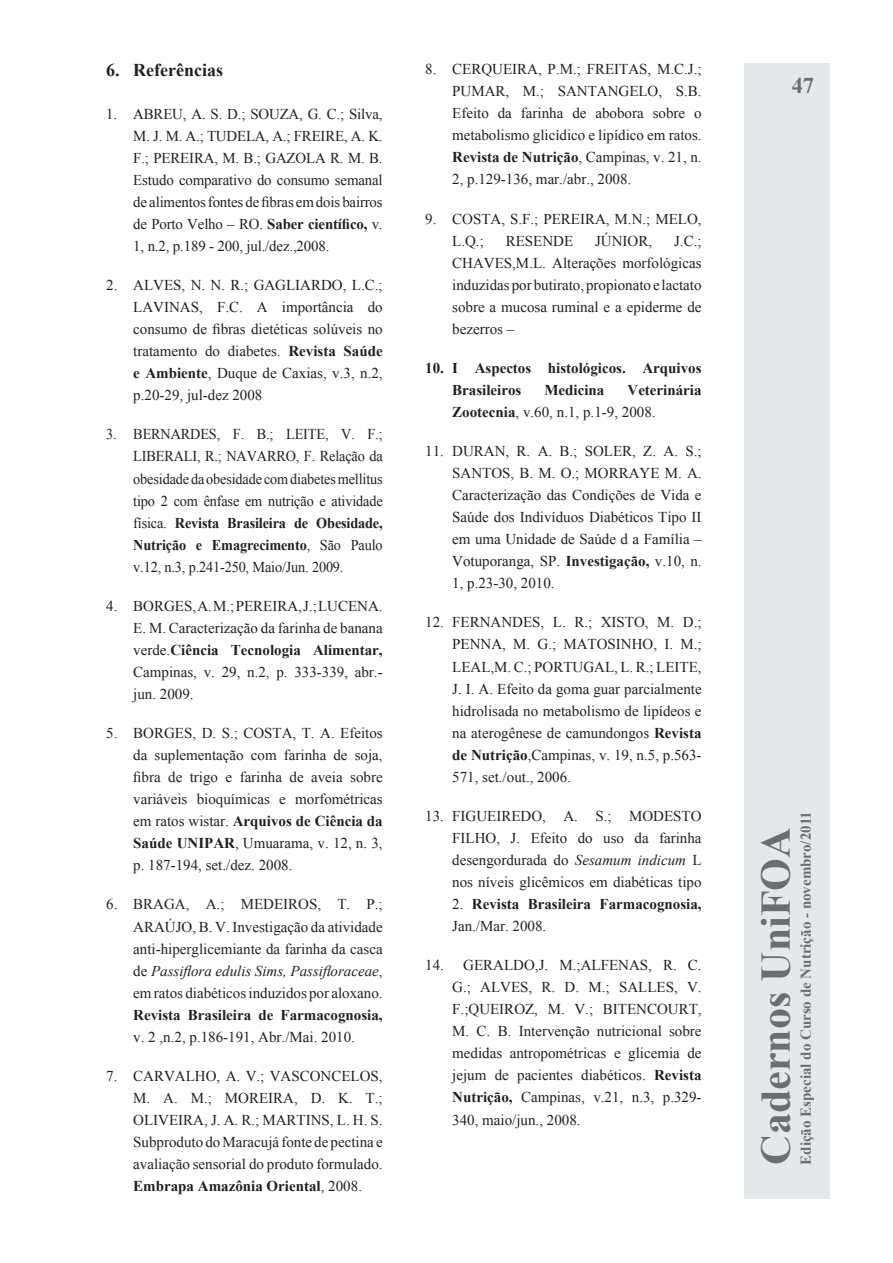
<style>
.page{position:relative;width:893px;height:1263px;background:#fff}
.page>*{position:absolute;margin:0;border:0;box-sizing:border-box;transform-origin:0 0}
.t1{font:700 42px "Times New Roman";color:#6c6d70}
.t2{font:700 22.5px "Times New Roman";color:#6c6d70}
.t3{font:700 18px "Times New Roman";color:#231f20}
.t4{font:15px/22px "Times New Roman";color:#231f20;text-align:justify}
.t5{font:15px/22px "Times New Roman";color:#231f20;text-align:justify;scale:.95 1}
.t6{font:700 15px/22px "Times New Roman";color:#231f20}
.t7{font:700 15px "Times New Roman";color:#6c6d70}
.s1{font-weight:700}
.s2{font-style:italic}
.s3{font-weight:400}
</style>
<div class="page">
<div style="left:744px;top:64px;width:85px;height:1135px;background:#e6e7e9"></div>
<p class="t3" style="left:106px;top:58px;width:118px">6. Referências</p>
<p class="t4" style="left:133px;top:102px;width:251px;text-indent:-27px">1. ABREU, A. S. D.; SOUZA, G. C.; Silva, M. J. M. A.; TUDELA, A.; FREIRE, A. K.<br>F.; PEREIRA, M. B.; GAZOLA R. M. B.<br>Estudo comparativo do consumo semanal de alimentos fontes de fibras em dois bairros de Porto Velho – RO. <span class="s1">Saber científico,</span> v.<br>1, n.2, p.189 - 200, jul./dez.,2008.</p>
<p class="t4" style="left:133px;top:274px;width:251px;text-indent:-27px">2. ALVES, N. N. R.; GAGLIARDO, L.C.; LAVINAS, F.C. A importância do consumo de fibras dietéticas solúveis no tratamento do diabetes. <span class="s1">Revista Saúde e Ambiente</span>, Duque de Caxias, v.3, n.2, p.20-29, jul-dez 2008</p>
<p class="t5" style="left:133px;top:423px;width:264px;text-indent:-27px">3. BERNARDES, F. B.; LEITE, V. F.; LIBERALI, R.; NAVARRO, F. Relação da obesidade da obesidade com diabetes mellitus tipo 2 com ênfase em nutrição e atividade física. <span class="s1">Revista Brasileira de Obesidade, Nutrição e Emagrecimento</span>, São Paulo v.12, n.3, p.241-250, Maio/Jun. 2009.</p>
<p class="t4" style="left:133px;top:594px;width:251px;text-indent:-27px">4. BORGES, A. M.; PEREIRA, J.; LUCENA.<br>E. M. Caracterização da farinha de banana verde.<span class="s1">Ciência Tecnologia Alimentar, </span>Campinas, v. 29, n.2, p. 333-339, abr.- jun. 2009.</p>
<p class="t4" style="left:133px;top:722px;width:251px;text-indent:-27px">5. BORGES, D. S.; COSTA, T. A. Efeitos da suplementação com farinha de soja, fibra de trigo e farinha de aveia sobre variáveis bioquímicas e morfométricas em ratos wistar. <span class="s1">Arquivos de Ciência da Saúde UNIPAR</span>, Umuarama, v. 12, n. 3, p. 187-194, set./dez. 2008.</p>
<p class="t4" style="left:133px;top:893px;width:251px;text-indent:-27px">6. BRAGA, A.; MEDEIROS, T. P.; ARAÚJO, B. V. Investigação da atividade anti-hiperglicemiante da farinha da casca de <span class="s2">Passiflora edulis Sims, Passifloraceae</span>, em ratos diabéticos induzidos por aloxano.</p>
<p class="t6" style="left:133px;top:1003px;width:251px">Revista Brasileira de Farmacognosia,</p>
<p class="t4" style="left:133px;top:1025px;width:223px">v. 2 ,n.2, p.186-191, Abr./Mai. 2010.</p>
<p class="t4" style="left:133px;top:1064px;width:251px;text-indent:-27px">7. CARVALHO, A. V.; VASCONCELOS, M. A. M.; MOREIRA, D. K. T.; OLIVEIRA, J. A. R.; MARTINS, L. H. S.<br>Subproduto do Maracujá fonte de pectina e avaliação sensorial do produto formulado.<br><span class="s1">Embrapa Amazônia Oriental</span>, 2008.</p>
<p class="t4" style="left:452px;top:58px;width:251px;text-indent:-27px">8. CERQUEIRA, P.M.; FREITAS, M.C.J.; PUMAR, M.; SANTANGELO, S.B.<br>Efeito da farinha de abobora sobre o metabolismo glicídico e lipídico em ratos.<br><span class="s1">Revista de Nutrição</span>, Campinas, v. 21, n.<br>2, p.129-136, mar./abr., 2008.</p>
<p class="t4" style="left:452px;top:207px;width:251px;text-indent:-27px">9. COSTA, S.F.; PEREIRA, M.N.; MELO,<br>L.Q.;</p>
<p class="t4" style="left:506px;top:229px;width:69px">RESENDE</p>
<p class="t4" style="left:595px;top:229px;width:59px">JÚNIOR,</p>
<p class="t4" style="left:452px;top:229px;width:251px;text-indent:222px">J.C.; CHAVES,M.L. Alterações morfológicas induzidas por butirato, propionato e lactato sobre a mucosa ruminal e a epiderme de bezerros –</p>
<p class="t6" style="left:452px;top:356px;width:251px;text-indent:-27px">10. I Aspectos histológicos. Arquivos<br>Brasileiros</p>
<p class="t4" style="left:452px;top:379px;width:251px;text-indent:175px"><span class="s1">Veterinária<br>Zootecnia</span>, v.60, n.1, p.1-9, 2008.</p>
<p class="t4" style="left:452px;top:440px;width:251px;text-indent:-27px">11. DURAN, R. A. B.; SOLER, Z. A. S.; SANTOS, B. M. O.; MORRAYE M. A.<br>Caracterização das Condições de Vida e Saúde dos Indivíduos Diabéticos Tipo II em uma Unidade de Saúde d a Família – Votuporanga, SP. <span class="s1">Investigação,</span> v.10, n.<br>1, p.23-30, 2010.</p>
<p class="t4" style="left:452px;top:611px;width:251px;text-indent:-27px">12. FERNANDES, L. R.; XISTO, M. D.; PENNA, M. G.; MATOSINHO, I. M.; LEAL,M. C.; PORTUGAL, L. R.; LEITE, J. I. A. Efeito da goma guar parcialmente hidrolisada no metabolismo de lipídeos e na aterogênese de camundongos <span class="s1">Revista de Nutrição</span>,Campinas, v. 19, n.5, p.563- 571, set./out., 2006.</p>
<p class="t4" style="left:452px;top:804px;width:251px;text-indent:-27px">13. FIGUEIREDO, A. S.; MODESTO FILHO, J. Efeito do uso da farinha desengordurada do <span class="s2">Sesamum indicum</span> L nos níveis glicêmicos em diabéticas tipo</p>
<p class="t6" style="left:452px;top:893px;width:251px"><span class="s3">2.</span> Revista Brasileira Farmacognosia,<br><span class="s3">Jan./Mar. 2008.</span></p>
<p class="t4" style="left:452px;top:954px;width:251px;text-indent:-27px">14. GERALDO,J. M.;ALFENAS, R. C.<br>G.; ALVES, R. D. M.; SALLES, V.<br>F.;QUEIROZ, M. V.; BITENCOURT, M. C. B. Intervenção nutricional sobre medidas antropométricas e glicemia de jejum de pacientes diabéticos. <span class="s1">Revista Nutrição,</span> Campinas, v.21, n.3, p.329- 340, maio/jun., 2008.</p>
<p class="t6" style="left:544px;top:378px;width:61px">Medicina</p>
<h2 class="t2" style="left:792px;top:70px;width:24px">47</h2>
<h1 class="t1" style="left:747px;top:1165px;width:339px;rotate:-90deg">Cadernos UniFOA</h1>
<p class="t7" style="left:795px;top:1165px;width:355px;rotate:-90deg">Edição Especial do Curso de Nutrição - novembro/2011</p>
</div>
